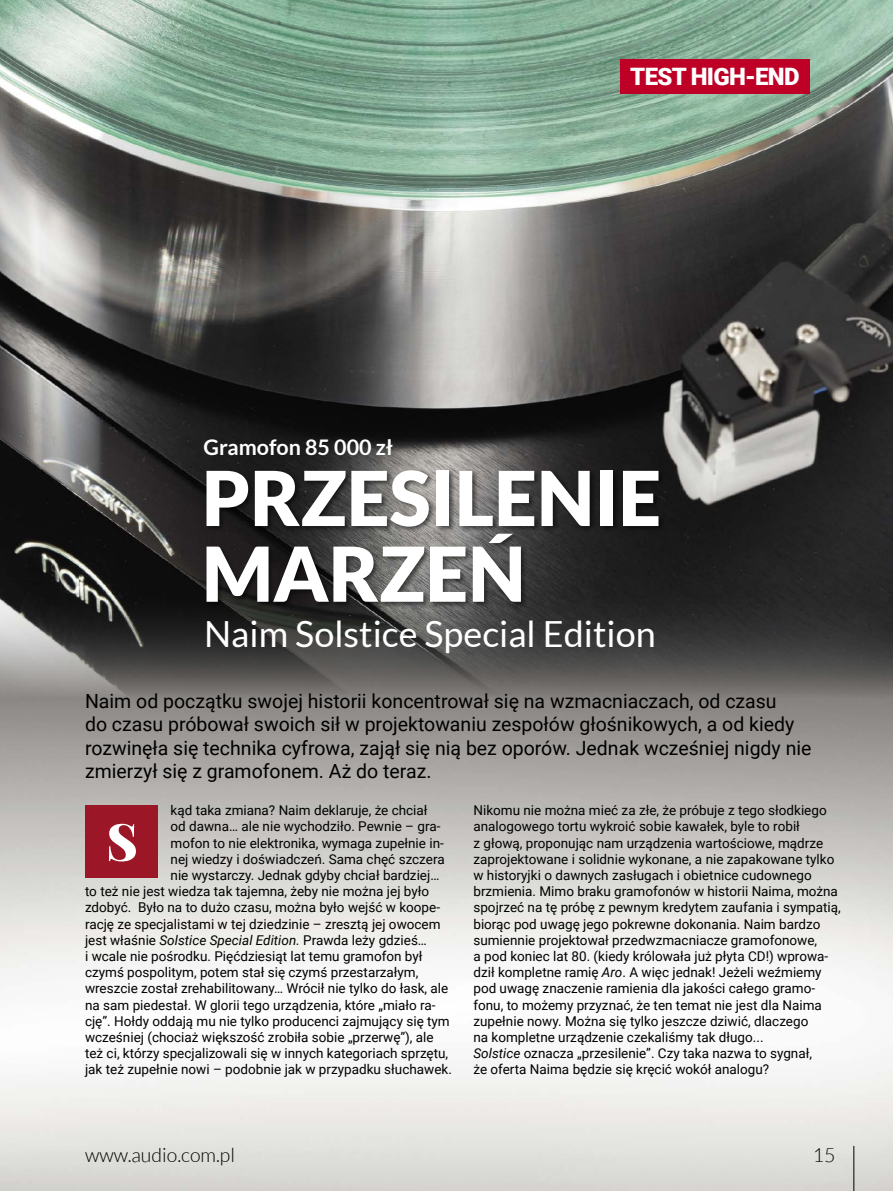
<style>
.page{position:relative;width:893px;height:1191px;background:#fff}
.page>*{position:absolute;margin:0;border:0;box-sizing:border-box;transform-origin:0 0}
.t1{font:900 75.75px/75.8px "Lato";color:#fff}
.t2{font:900 51.15px "Playfair Display";color:#fff}
.t3{font:36px "Lato";color:#fff}
.t4{font:900 24px "Roboto";letter-spacing:-.03em;color:#fff}
.t5{font:700 21.45px "Lato";color:#fff}
.t6{font:19.5px/23.4px "Roboto";color:#000}
.t7{font:300 19.5px "Lato";color:#000}
.t8{font:13.5px/16.2px "Roboto";color:#000}
.s1{font-style:italic}
</style>
<div class="page">
<img style="left:0;top:699px;width:893px;height:492px">
<img style="left:0;top:0;width:893px;height:699px">
<div style="left:205px;top:468px;width:461px;height:141px;background:#000;opacity:.56"></div>
<div style="left:621px;top:60px;width:189px;height:34px;background:#be0027"></div>
<div style="left:85px;top:805px;width:73px;height:72px;background:#9b1627"></div>
<hr style="left:854px;top:1145px;width:1px;height:46px;background:#000">
<h3 class="t5" style="left:204px;top:435px;width:191px">Gramofon 85 000 zł</h3>
<h3 class="t4" style="left:630px;top:60px;width:171px">TEST HIGH-END</h3>
<h1 class="t1" style="left:202px;top:459px;width:461px">PRZESILENIE<br>MARZEŃ</h1>
<h3 class="t3" style="left:204px;top:614px;width:453px">Naim Solstice Special Edition</h3>
<p class="t6" style="left:85px;top:688px;width:728px">Naim od początku swojej historii koncentrował się na wzmacniaczach, od czasu<br>do czasu próbował swoich sił w projektowaniu zespołów głośnikowych, a od kiedy rozwinęła się technika cyfrowa, zajął się nią bez oporów. Jednak wcześniej nigdy nie zmierzył się z gramofonem. Aż do teraz.</p>
<p class="t8" style="left:171px;top:801px;width:259px">kąd taka zmiana? Naim deklaruje, że chciał</p>
<p class="t8" style="left:171px;top:818px;width:271px">od dawna… ale nie wychodziło. Pewnie – gra-</p>
<p class="t8" style="left:171px;top:834px;width:275px">mofon to nie elektronika, wymaga zupełnie in-</p>
<p class="t8" style="left:171px;top:850px;width:276px">nej wiedzy i doświadczeń. Sama chęć szczera</p>
<p class="t8" style="left:171px;top:866px;width:270px">nie wystarczy. Jednak gdyby chciał bardziej…</p>
<p class="t8" style="left:85px;top:882px;width:346px">to też nie jest wiedza tak tajemna, żeby nie można jej było</p>
<p class="t8" style="left:85px;top:899px;width:357px">zdobyć. Było na to dużo czasu, można było wejść w koope-</p>
<p class="t8" style="left:85px;top:915px;width:357px">rację ze specjalistami w tej dziedzinie – zresztą jej owocem</p>
<p class="t8" style="left:85px;top:931px;width:343px">jest właśnie <span class="s1">Solstice Special Edition.</span> Prawda leży gdzieś…</p>
<p class="t8" style="left:85px;top:947px;width:339px">i wcale nie pośrodku. Pięćdziesiąt lat temu gramofon był</p>
<p class="t8" style="left:85px;top:963px;width:335px">czymś pospolitym, potem stał się czymś przestarzałym,</p>
<p class="t8" style="left:85px;top:980px;width:365px">wreszcie został zrehabilitowany… Wrócił nie tylko do łask, ale</p>
<p class="t8" style="left:85px;top:996px;width:352px">na sam piedestał. W glorii tego urządzenia, które „miało ra-</p>
<p class="t8" style="left:85px;top:1012px;width:366px">cję”. Hołdy oddają mu nie tylko producenci zajmujący się tym</p>
<p class="t8" style="left:85px;top:1028px;width:350px">wcześniej (chociaż większość zrobiła sobie „przerwę”), ale</p>
<p class="t8" style="left:85px;top:1044px;width:365px">też ci, którzy specjalizowali się w innych kategoriach sprzętu,</p>
<p class="t8" style="left:85px;top:1061px;width:368px">jak też zupełnie nowi – podobnie jak w przypadku słuchawek.</p>
<h2 class="t2" style="left:106px;top:801px;width:33px">S</h2>
<p class="t8" style="left:473px;top:801px;width:369px">Nikomu nie można mieć za złe, że próbuje z tego słodkiego analogowego tortu wykroić sobie kawałek, byle to robił<br>z głową, proponując nam urządzenia wartościowe, mądrze zaprojektowane i solidnie wykonane, a nie zapakowane tylko w historyjki o dawnych zasługach i obietnice cudownego brzmienia. Mimo braku gramofonów w historii Naima, można spojrzeć na tę próbę z pewnym kredytem zaufania i sympatią, biorąc pod uwagę jego pokrewne dokonania. Naim bardzo sumiennie projektował przedwzmacniacze gramofonowe,<br>a pod koniec lat 80. (kiedy królowała już płyta CD!) wprowa&shy;dził kompletne ramię <span class="s1">Aro</span>. A więc jednak! Jeżeli weźmiemy pod uwagę znaczenie ramienia dla jakości całego gramo&shy;fonu, to możemy przyznać, że ten temat nie jest dla Naima zupełnie nowy. Można się tylko jeszcze dziwić, dlaczego<br>na kompletne urządzenie czekaliśmy tak długo...<br><span class="s1">Solstice</span> oznacza „przesilenie”. Czy taka nazwa to sygnał,<br>że oferta Naima będzie się kręcić wokół analogu?</p>
<h3 class="t7" style="left:85px;top:1144px;width:151px">www.audio.com.pl</h3>
<h3 class="t7" style="left:813px;top:1144px;width:24px">15</h3>
</div>
